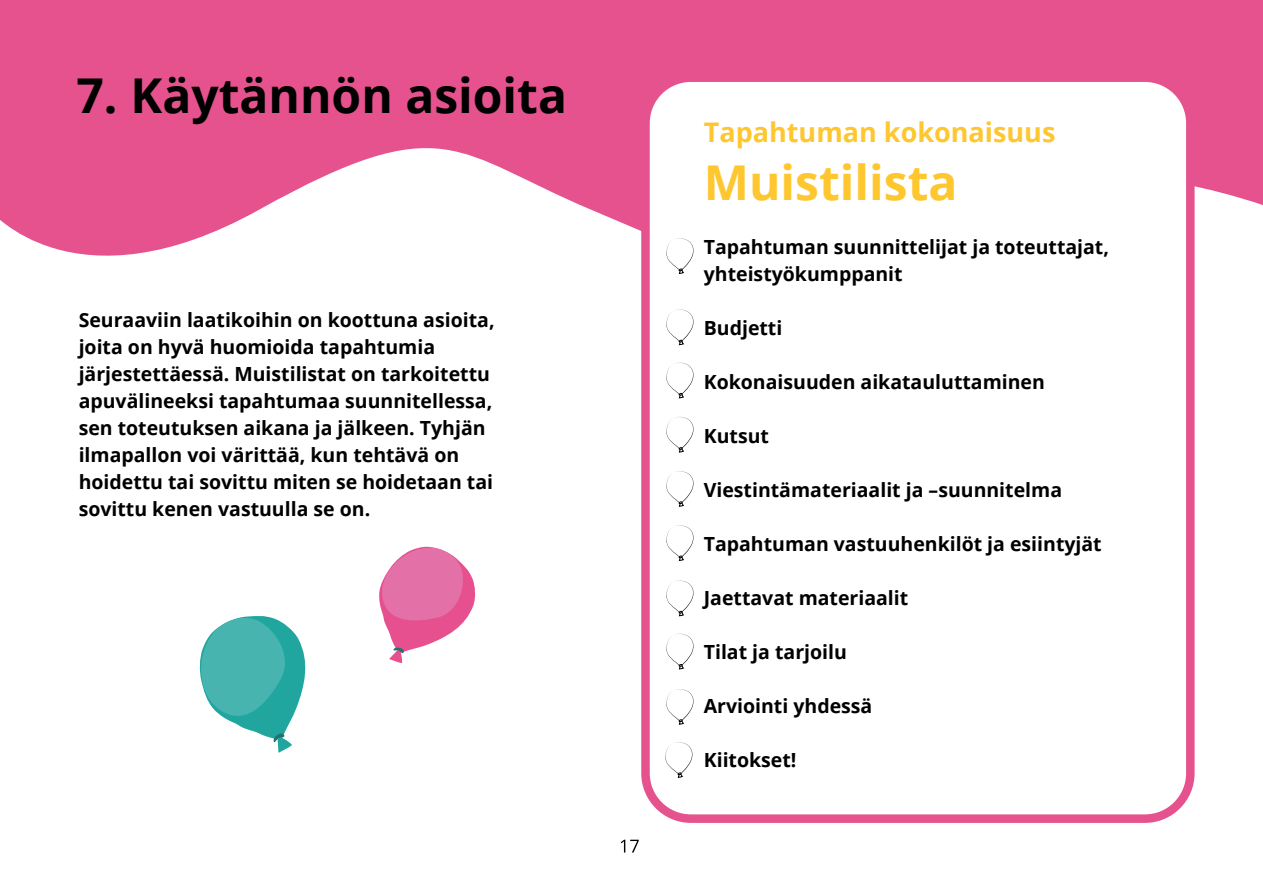
<style>
.page{position:relative;width:1263px;height:893px;background:#fff}
.page>*{position:absolute;margin:0;border:0;box-sizing:border-box;transform-origin:0 0}
.H2_Väliotsikko{font:700 48px "Open Sans";color:#000}
.H2_Väliotsikko-2{font:700 48px "Open Sans";color:#fec62f}
.H2_Väliotsikko-3{font:700 27px "Open Sans";color:#fec62f}
.P_Leipä{font:700 19.5px/27px "Open Sans";color:#000}
</style>
<div class="page">
<svg style="left:0;top:0;width:1263px;height:313px;fill:#e5528e"></svg>
<div style="left:645px;top:78px;width:545px;height:741px;background:#fff;border-radius:45px"></div>
<div style="left:641px;top:73px;width:553px;height:750px;border:9px solid #e5528e;border-radius:45px"></div>
<svg style="left:666px;top:416px;width:28px;height:37px"></svg>
<svg style="left:666px;top:362px;width:28px;height:37px"></svg>
<svg style="left:666px;top:309px;width:28px;height:36px"></svg>
<svg style="left:666px;top:238px;width:28px;height:36px"></svg>
<svg style="left:666px;top:633px;width:28px;height:37px"></svg>
<svg style="left:666px;top:580px;width:28px;height:36px"></svg>
<svg style="left:666px;top:525px;width:28px;height:36px"></svg>
<svg style="left:666px;top:471px;width:28px;height:36px"></svg>
<svg style="left:665px;top:742px;width:28px;height:36px"></svg>
<svg style="left:666px;top:689px;width:28px;height:36px"></svg>
<svg style="left:379px;top:546px;width:97px;height:117px"></svg>
<svg style="left:199px;top:616px;width:107px;height:137px"></svg>
<svg style="left:621px;top:840px;width:18px;height:12px"></svg>
<h2 class="H2_Väliotsikko" style="left:77px;top:62px;width:492px">7. Käytännön asioita</h2>
<p class="P_Leipä" style="left:79px;top:306px;width:417px">Seuraaviin laatikoihin on koottuna asioita, joita on hyvä huomioida tapahtumia järjestettäessä. Muistilistat on tarkoitettu apuvälineeksi tapahtumaa suunnitellessa, sen toteutuksen aikana ja jälkeen. Tyhjän ilmapallon voi värittää, kun tehtävä on hoidettu tai sovittu miten se hoidetaan tai sovittu kenen vastuulla se on.</p>
<h2 class="H2_Väliotsikko-3" style="left:704px;top:113px;width:353px">Tapahtuman kokonaisuus</h2>
<h2 class="H2_Väliotsikko-2" style="left:704px;top:148px;width:255px">Muistilista</h2>
<p class="P_Leipä" style="left:704px;top:232px;width:407px">Tapahtuman suunnittelijat ja toteuttajat, yhteistyökumppanit</p>
<p class="P_Leipä" style="left:704px;top:314px;width:80px">Budjetti</p>
<p class="P_Leipä" style="left:704px;top:367px;width:343px">Kokonaisuuden aikatauluttaminen</p>
<p class="P_Leipä" style="left:704px;top:421px;width:67px">Kutsut</p>
<p class="P_Leipä" style="left:704px;top:475px;width:360px">Viestintämateriaalit ja –suunnitelma</p>
<p class="P_Leipä" style="left:704px;top:529px;width:399px">Tapahtuman vastuuhenkilöt ja esiintyjät</p>
<p class="P_Leipä" style="left:704px;top:583px;width:206px">Jaettavat materiaalit</p>
<p class="P_Leipä" style="left:704px;top:637px;width:145px">Tilat ja tarjoilu</p>
<p class="P_Leipä" style="left:704px;top:691px;width:170px">Arviointi yhdessä</p>
<p class="P_Leipä" style="left:704px;top:745px;width:94px">Kiitokset!</p>
</div>
